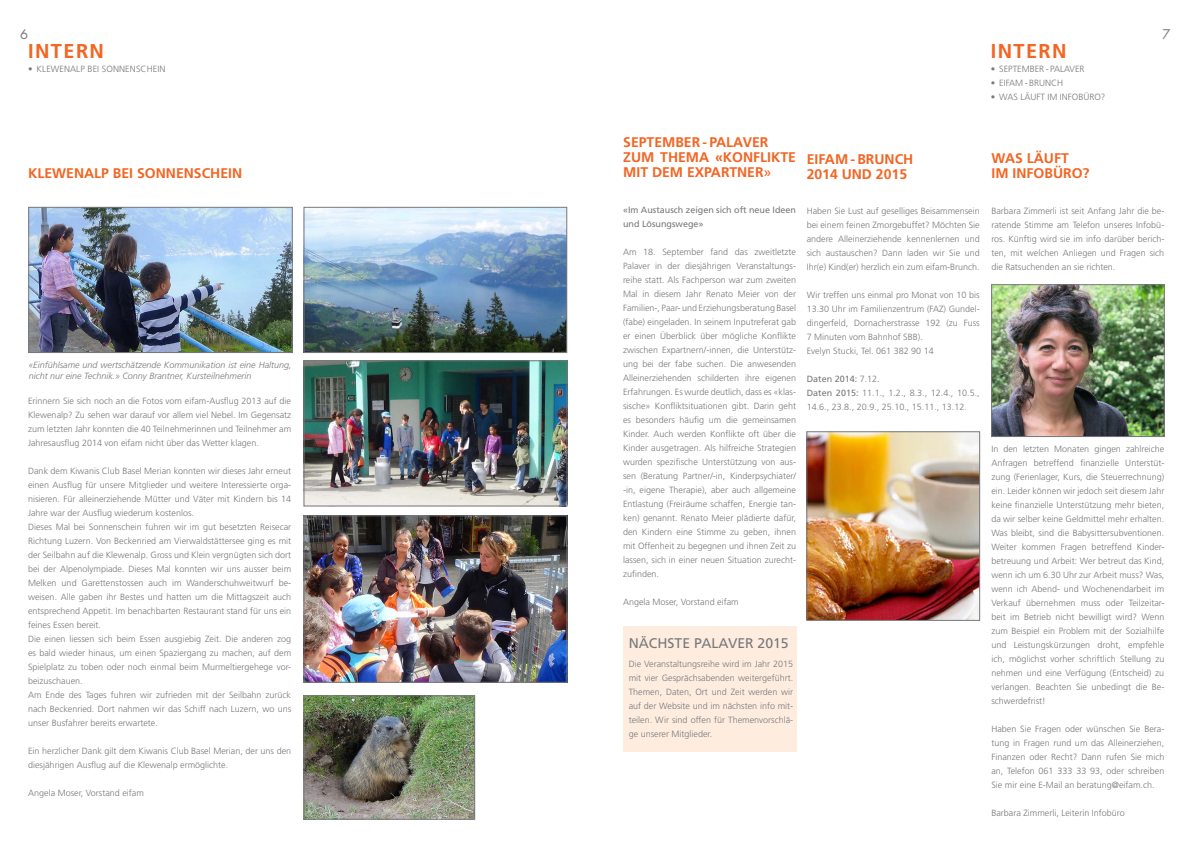
<style>
.page{position:relative;width:1191px;height:842px;background:#fff}
.page>*{position:absolute;margin:0;border:0;box-sizing:border-box;transform-origin:0 0}
.t1{font:700 20px "Frutiger";letter-spacing:.07em;color:#f26522}
.t2{font:700 14px/15px "Frutiger";color:#f26522}
.t3{font:14px "Frutiger";color:#77787b}
.t4{font:13px "Futura";color:#77787b}
.t5{font:300 9px/14px "Frutiger";color:#77787b;text-align:justify}
.t6{font:italic 300 9px/11px "Frutiger";color:#77787b}
.t7{font:9px/14px "Frutiger";color:#77787b}
.s1{font-weight:400}
.s2{font-weight:300}
</style>
<div class="page">
<img style="left:808px;top:434px;width:169px;height:184px">
<div style="left:806px;top:432px;width:173px;height:188px;border:1px solid #77787b"></div>
<img style="left:993px;top:287px;width:169px;height:148px">
<div style="left:991px;top:285px;width:173px;height:152px;border:1px solid #77787b"></div>
<img style="left:306px;top:698px;width:167px;height:119px">
<div style="left:304px;top:696px;width:171px;height:123px;border:1px solid #77787b"></div>
<img style="left:306px;top:518px;width:259px;height:162px">
<div style="left:304px;top:516px;width:263px;height:166px;border:1px solid #77787b"></div>
<img style="left:31px;top:209px;width:259px;height:142px">
<div style="left:29px;top:207px;width:263px;height:146px;border:1px solid #77787b"></div>
<img style="left:306px;top:209px;width:259px;height:142px">
<div style="left:304px;top:207px;width:263px;height:146px;border:1px solid #77787b"></div>
<img style="left:306px;top:363px;width:259px;height:141px">
<div style="left:304px;top:361px;width:263px;height:145px;border:1px solid #77787b"></div>
<div style="left:623px;top:627px;width:173px;height:125px;background:#feecdf"></div>
<p class="t4" style="left:20px;top:25px;width:10px">6</p>
<p class="t4" style="left:1162px;top:25px;width:10px">7</p>
<p class="t1" style="left:28px;top:39px;width:77px">INTERN</p>
<p class="t5" style="left:28px;top:62px;width:139px">• KLEWENALP BEI SONNENSCHEIN</p>
<p class="t2" style="left:28px;top:166px;width:215px">KLEWENALP BEI SONNENSCHEIN</p>
<p class="t6" style="left:29px;top:359px;width:264px">«Einfühlsame und wertschätzende Kommunikation ist eine Haltung, nicht nur eine Technik.» Conny Brantner, Kursteilnehmerin</p>
<p class="t5" style="left:28px;top:394px;width:264px">Erinnern Sie sich noch an die Fotos vom eifam-Ausflug 2013 auf die Klewenalp? Zu sehen war darauf vor allem viel Nebel. Im Gegensatz zum letzten Jahr konnten die 40 Teilnehmerinnen und Teilnehmer am Jahresausflug 2014 von eifam nicht über das Wetter klagen.</p>
<p class="t5" style="left:28px;top:464px;width:264px">Dank dem Kiwanis Club Basel Merian konnten wir dieses Jahr erneut einen Ausflug für unsere Mitglieder und weitere Interessierte orga&shy;nisieren. Für alleinerziehende Mütter und Väter mit Kindern bis 14<br>Jahre war der Ausflug wiederum kostenlos.</p>
<p class="t5" style="left:28px;top:520px;width:264px">Dieses Mal bei Sonnenschein fuhren wir im gut besetzten Reisecar Richtung Luzern. Von Beckenried am Vierwaldstättersee ging es mit der Seilbahn auf die Klewenalp. Gross und Klein vergnügten sich dort bei der Alpenolympiade. Dieses Mal konnten wir uns ausser beim Melken und Garettenstossen auch im Wanderschuhweitwurf be&shy;weisen. Alle gaben ihr Bestes und hatten um die Mittagszeit auch entsprechend Appetit. Im benachbarten Restaurant stand für uns ein feines Essen bereit.</p>
<p class="t5" style="left:28px;top:632px;width:264px">Die einen liessen sich beim Essen ausgiebig Zeit. Die anderen zog es bald wieder hinaus, um einen Spaziergang zu machen, auf dem Spielplatz zu toben oder noch einmal beim Murmeltiergehege vor&shy;beizuschauen.</p>
<p class="t5" style="left:28px;top:688px;width:264px">Am Ende des Tages fuhren wir zufrieden mit der Seilbahn zurück nach Beckenried. Dort nahmen wir das Schiff nach Luzern, wo uns unser Busfahrer bereits erwartete.</p>
<p class="t5" style="left:28px;top:744px;width:264px">Ein herzlicher Dank gilt dem Kiwanis Club Basel Merian, der uns den diesjährigen Ausflug auf die Klewenalp ermöglichte.</p>
<p class="t5" style="left:28px;top:786px;width:117px">Angela Moser, Vorstand eifam</p>
<p class="t1" style="left:990px;top:39px;width:77px">INTERN</p>
<p class="t5" style="left:990px;top:62px;width:95px">• SEPTEMBER - PALAVER</p>
<p class="t5" style="left:990px;top:76px;width:74px">• EIFAM - BRUNCH</p>
<p class="t5" style="left:990px;top:90px;width:116px">• WAS LÄUFT IM INFOBÜRO?</p>
<p class="t2" style="left:623px;top:134px;width:147px">SEPTEMBER - PALAVER</p>
<p class="t2" style="left:623px;top:149px;width:174px">ZUM THEMA «KONFLIKTE<br>MIT DEM EXPARTNER<span class="s1">»</span></p>
<p class="t7" style="left:623px;top:202px;width:174px">«Im Austausch zeigen sich oft neue Ideen und Lösungswege»</p>
<p class="t5" style="left:623px;top:244px;width:174px">Am 18. September fand das zweitletzte Palaver in der diesjährigen Veranstaltungs&shy;reihe statt. Als Fachperson war zum zweiten Mal in diesem Jahr Renato Meier von der Familien-, Paar- und Erziehungsberatung Basel (fabe) eingeladen. In seinem Inputreferat gab er einen Überblick über mögliche Konflikte zwischen Expartnern/-innen, die Unterstütz&shy;ung bei der fabe suchen. Die anwesenden Alleinerziehenden schilderten ihre eigenen Erfahrungen. Es wurde deutlich, dass es «klas&shy;sische» Konfliktsituationen gibt. Darin geht es besonders häufig um die gemeinsamen Kinder. Auch werden Konflikte oft über die Kinder ausgetragen. Als hilfreiche Strategien wurden spezifische Unterstützung von aus&shy;sen (Beratung Partner/-in, Kinderpsychiater/ -in, eigene Therapie), aber auch allgemeine Entlastung (Freiräume schaffen, Energie tan&shy;ken) genannt. Renato Meier plädierte dafür, den Kindern eine Stimme zu geben, ihnen mit Offenheit zu begegnen und ihnen Zeit zu lassen, sich in einer neuen Situation zurecht&shy;zufinden.</p>
<p class="t5" style="left:623px;top:594px;width:117px">Angela Moser, Vorstand eifam</p>
<p class="t3" style="left:628px;top:634px;width:162px">NÄCHSTE PALAVER 2015</p>
<p class="t5" style="left:628px;top:656px;width:166px">Die Veranstaltungsreihe wird im Jahr 2015 mit vier Gesprächsabenden weitergeführt.<br>Themen, Daten, Ort und Zeit werden wir auf der Website und im nächsten info mit&shy;teilen. Wir sind offen für Themenvorschlä&shy;ge unserer Mitglieder.</p>
<p class="t2" style="left:806px;top:151px;width:108px">EIFAM - BRUNCH<br>2014 UND 2015</p>
<p class="t5" style="left:806px;top:204px;width:174px">Haben Sie Lust auf geselliges Beisammensein bei einem feinen Zmorgebuffet? Möchten Sie andere Alleinerziehende kennenlernen und sich austauschen? Dann laden wir Sie und Ihr(e) Kind(er) herzlich ein zum eifam-Brunch.</p>
<p class="t5" style="left:806px;top:288px;width:174px">Wir treffen uns einmal pro Monat von 10 bis 13.30 Uhr im Familienzentrum (FAZ) Gundel&shy;dingerfeld, Dornacherstrasse 192 (zu Fuss 7 Minuten vom Bahnhof SBB).</p>
<p class="t5" style="left:806px;top:344px;width:129px">Evelyn Stucki, Tel. 061 382 90 14</p>
<p class="t7" style="left:806px;top:372px;width:75px">Daten 2014: <span class="s2">7.12.</span></p>
<p class="t5" style="left:806px;top:386px;width:174px"><span class="s1">Daten 2015:</span> 11.1., 1.2., 8.3., 12.4., 10.5.,<br>14.6., 23.8., 20.9., 25.10., 15.11., 13.12.</p>
<p class="t2" style="left:991px;top:150px;width:79px">WAS LÄUFT</p>
<p class="t2" style="left:991px;top:165px;width:99px">IM INFOBÜRO?</p>
<p class="t5" style="left:991px;top:204px;width:174px">Barbara Zimmerli ist seit Anfang Jahr die be&shy;ratende Stimme am Telefon unseres Infobü&shy;ros. Künftig wird sie im info darüber berich&shy;ten, mit welchen Anliegen und Fragen sich die Ratsuchenden an sie richten.</p>
<p class="t5" style="left:991px;top:442px;width:174px">In den letzten Monaten gingen zahlreiche Anfragen betreffend finanzielle Unterstüt&shy;zung (Ferienlager, Kurs, die Steuerrechnung) ein. Leider können wir jedoch seit diesem Jahr keine finanzielle Unterstützung mehr bieten, da wir selber keine Geldmittel mehr erhalten.<br>Was bleibt, sind die Babysittersubventionen.<br>Weiter kommen Fragen betreffend Kinder&shy;betreuung und Arbeit: Wer betreut das Kind, wenn ich um 6.30 Uhr zur Arbeit muss? Was, wenn ich Abend- und Wochenendarbeit im Verkauf übernehmen muss oder Teilzeitar&shy;beit im Betrieb nicht bewilligt wird? Wenn zum Beispiel ein Problem mit der Sozialhilfe und Leistungskürzungen droht, empfehle ich, möglichst vorher schriftlich Stellung zu nehmen und eine Verfügung (Entscheid) zu verlangen. Beachten Sie unbedingt die Be&shy;schwerdefrist!</p>
<p class="t5" style="left:991px;top:722px;width:174px">Haben Sie Fragen oder wünschen Sie Bera&shy;tung in Fragen rund um das Alleinerziehen, Finanzen oder Recht? Dann rufen Sie mich an, Telefon 061 333 33 93, oder schreiben Sie mir eine E-Mail an beratung@eifam.ch.</p>
<p class="t5" style="left:991px;top:806px;width:135px">Barbara Zimmerli, Leiterin Infobüro</p>
</div>
